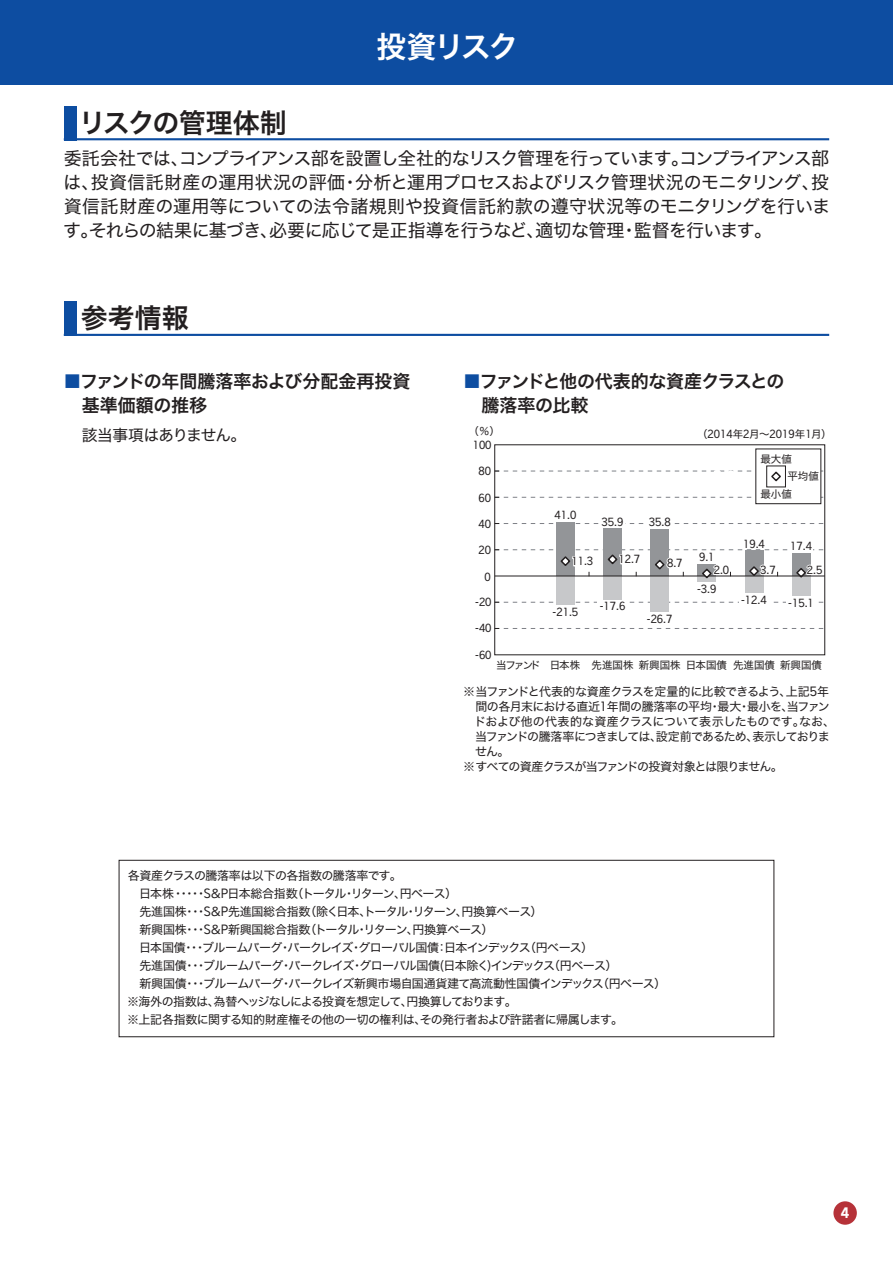
<style>
.page{position:relative;width:893px;height:1263px;background:#fff}
.page>*{position:absolute;margin:0;border:0;box-sizing:border-box;transform-origin:0 0}
.t1{font:30px "Hira Kaku Std N W6";letter-spacing:-.075em;color:#fff}
.t2{font:27px "Hira Kaku Std N W6";letter-spacing:-.02em;color:#231f20}
.t3{font:27px "Hira Kaku Std N W6";color:#231f20}
.t4{font:18px/24px "Hira Kaku Std N W4";letter-spacing:-.04em;color:#231f20;text-align:justify}
.t5{font:18px/24px "Hira Kaku Std N W6";color:#231f20}
.t6{font:18px/24px "Hira Kaku Std N W6";letter-spacing:-.02em;color:#231f20}
.t7{font:15.75px "Hira Kaku Std N W4";letter-spacing:-.055em;color:#231f20}
.t8{font:13.5px "Rakuten Global B";color:#fff}
.t9{font:12px/18px "Hira Kaku Std N W4";letter-spacing:-.05em;color:#231f20}
.t10{font:12px "Hira Kaku Std N W4";letter-spacing:-.095em;color:#231f20}
.t11{font:12px "Hira Kaku Std N W4";letter-spacing:-.025em;color:#231f20}
.t12{font:12px "Hira Kaku Std N W4";letter-spacing:-.085em;color:#231f20}
.t13{font:10.5px "Rakuten Global R";color:#231f20}
.t14{font:10.5px "Hira Kaku Std N W4";color:#231f20}
.s1{color:#0d4da1}
.s2{font-family:"Hira Kaku Std N W4"}
.s3{font-family:"Rakuten Global R"}
</style>
<div class="page">
<div style="left:0;top:0;width:893px;height:85px;background:#0d4da1"></div>
<div style="left:833px;top:1201px;width:24px;height:24px;background:#b63239;border-radius:50%"></div>
<div style="left:64px;top:106px;width:13px;height:34px;background:#0d4da1"></div>
<hr style="left:64px;top:138px;width:765px;height:2px;background:#0d4da1">
<div style="left:64px;top:302px;width:13px;height:34px;background:#0d4da1"></div>
<hr style="left:64px;top:334px;width:765px;height:2px;background:#0d4da1">
<div style="left:556px;top:576px;width:19px;height:28px;background:#c7c8ca"></div>
<div style="left:603px;top:576px;width:19px;height:23px;background:#c7c8ca"></div>
<div style="left:650px;top:576px;width:19px;height:35px;background:#c7c8ca"></div>
<div style="left:745px;top:576px;width:18px;height:16px;background:#c7c8ca"></div>
<div style="left:792px;top:576px;width:19px;height:20px;background:#c7c8ca"></div>
<div style="left:556px;top:522px;width:19px;height:54px;background:#939598"></div>
<div style="left:603px;top:529px;width:19px;height:47px;background:#939598"></div>
<div style="left:650px;top:529px;width:19px;height:47px;background:#939598"></div>
<svg style="left:495px;top:628px;width:330px;height:1px"></svg>
<svg style="left:495px;top:602px;width:330px;height:1px"></svg>
<svg style="left:495px;top:523px;width:330px;height:1px"></svg>
<hr style="left:597px;top:600px;width:31px;height:4px;background:#fff">
<hr style="left:739px;top:600px;width:30px;height:4px;background:#fff">
<hr style="left:647px;top:521px;width:25px;height:4px;background:#fff">
<hr style="left:786px;top:601px;width:30px;height:3px;background:#fff">
<div style="left:756px;top:449px;width:65px;height:55px;border:1px solid #231f20"></div>
<svg style="left:495px;top:464px;width:330px;height:34px"></svg>
<div style="left:697px;top:576px;width:19px;height:5px;background:#c7c8ca"></div>
<svg style="left:495px;top:549px;width:330px;height:31px"></svg>
<hr style="left:600px;top:521px;width:25px;height:4px;background:#fff">
<div style="left:119px;top:860px;width:655px;height:177px;border:1px solid #231f20"></div>
<h2 class="t2" style="left:79px;top:102px;width:210px">リスクの管理体制</h2>
<h1 class="t1" style="left:376px;top:24px;width:144px">投資リスク</h1>
<h3 class="t4" style="left:63px;top:146px;width:768px">委託会社では、コンプライアンス部を設置し全社的なリスク管理を行っています。コンプライアンス部は、投資信託財産の運用状況の評価・分析と運用プロセスおよびリスク管理状況のモニタリング、投資信託財産の運用等についての法令諸規則や投資信託約款の遵守状況等のモニタリングを行います。それらの結果に基づき、必要に応じて是正指導を行うなど、適切な管理・監督を行います。</h3>
<h2 class="t3" style="left:81px;top:297px;width:109px">参考情報</h2>
<h3 class="t5" style="left:82px;top:370px;width:330px;text-indent:-18px"><span class="s1">■</span>ファンドの年間騰落率および分配金再投資基準価額の推移</h3>
<h3 class="t7" style="left:82px;top:424px;width:166px">該当事項はありません。</h3>
<h3 class="t6" style="left:481px;top:370px;width:304px;text-indent:-18px"><span class="s1">■</span>ファンドと他の代表的な資産クラスとの騰落率の比較</h3>
<p class="t14" style="left:469px;top:423px;width:33px">（％）</p>
<p class="t13" style="left:697px;top:426px;width:136px"><span class="s2">（</span>2014<span class="s2">年</span>2<span class="s2">月～</span>2019<span class="s2">年</span>1<span class="s2">月）</span></p>
<p class="t13" style="left:473px;top:438px;width:20px">100</p>
<p class="t13" style="left:479px;top:464px;width:14px">80</p>
<p class="t13" style="left:479px;top:490px;width:14px">60</p>
<p class="t13" style="left:479px;top:517px;width:14px">40</p>
<p class="t13" style="left:479px;top:543px;width:14px">20</p>
<p class="t13" style="left:484px;top:570px;width:8px">0</p>
<p class="t13" style="left:475px;top:595px;width:18px">-20</p>
<p class="t13" style="left:475px;top:621px;width:18px">-40</p>
<p class="t13" style="left:555px;top:508px;width:23px">41.0</p>
<p class="t13" style="left:602px;top:515px;width:23px">35.9</p>
<p class="t13" style="left:649px;top:515px;width:23px">35.8</p>
<p class="t13" style="left:571px;top:554px;width:23px">11.3</p>
<p class="t13" style="left:618px;top:552px;width:23px">12.7</p>
<p class="t13" style="left:667px;top:556px;width:17px">8.7</p>
<p class="t13" style="left:553px;top:604px;width:27px">-21.5</p>
<p class="t13" style="left:600px;top:599px;width:27px">-17.6</p>
<p class="t13" style="left:647px;top:611px;width:27px">-26.7</p>
<p class="t14" style="left:760px;top:451px;width:33px">最大値</p>
<p class="t14" style="left:760px;top:486px;width:33px">最小値</p>
<p class="t14" style="left:787px;top:468px;width:33px">平均値</p>
<p class="t13" style="left:743px;top:537px;width:23px">19.4</p>
<p class="t13" style="left:790px;top:539px;width:23px">17.4</p>
<p class="t13" style="left:699px;top:550px;width:17px">9.1</p>
<p class="t13" style="left:697px;top:582px;width:21px">-3.9</p>
<p class="t13" style="left:714px;top:563px;width:17px">2.0</p>
<p class="t13" style="left:760px;top:563px;width:17px">3.7</p>
<p class="t13" style="left:807px;top:563px;width:17px">2.5</p>
<p class="t13" style="left:741px;top:593px;width:27px">-12.4</p>
<p class="t13" style="left:788px;top:596px;width:27px">-15.1</p>
<p class="t13" style="left:475px;top:648px;width:18px">-60</p>
<p class="t14" style="left:496px;top:657px;width:327px">当ファンド 日本株 先進国株新興国株日本国債先進国債新興国債</p>
<p class="t9" style="left:463px;top:682px;width:368px">※当ファンドと代表的な資産クラスを定量的に比較できるよう、上記<span class="s3">5</span>年</p>
<p class="t9" style="left:475px;top:697px;width:356px">間の各月末における直近<span class="s3">1</span>年間の騰落率の平均・最大・最小を、当ファン</p>
<p class="t11" style="left:474px;top:712px;width:362px">ドおよび他の代表的な資産クラスについて表示したものです。なお、</p>
<p class="t10" style="left:475px;top:727px;width:356px">当ファンドの騰落率につきましては、設定前であるため、表示しておりま</p>
<p class="t9" style="left:475px;top:742px;width:36px">せん。</p>
<p class="t12" style="left:463px;top:757px;width:321px">※すべての資産クラスが当ファンドの投資対象とは限りません。</p>
<p class="t9" style="left:127px;top:866px;width:540px">各資産クラスの騰落率は以下の各指数の騰落率です。<br>　日本株・・・・・<span class="s3">S</span>＆<span class="s3">P</span>日本総合指数（トータル・リターン、円ベース）<br>　先進国株・・・<span class="s3">S</span>＆<span class="s3">P</span>先進国総合指数（除く日本、トータル・リターン、円換算ベース）<br>　新興国株・・・<span class="s3">S</span>＆<span class="s3">P</span>新興国総合指数（トータル・リターン、円換算ベース）<br>　日本国債・・・ブルームバーグ・バークレイズ・グローバル国債：日本インデックス（円ベース）<br>　先進国債・・・ブルームバーグ・バークレイズ・グローバル国債<span class="s3">(</span>日本除く<span class="s3">)</span>インデックス（円ベース）<br>　新興国債・・・ブルームバーグ・バークレイズ新興市場自国通貨建て高流動性国債インデックス（円ベース）※海外の指数は、為替ヘッジなしによる投資を想定して、円換算しております。<br>※上記各指数に関する知的財産権その他の一切の権利は、その発行者および許諾者に帰属します。</p>
<p class="t8" style="left:841px;top:1204px;width:10px">4</p>
</div>
